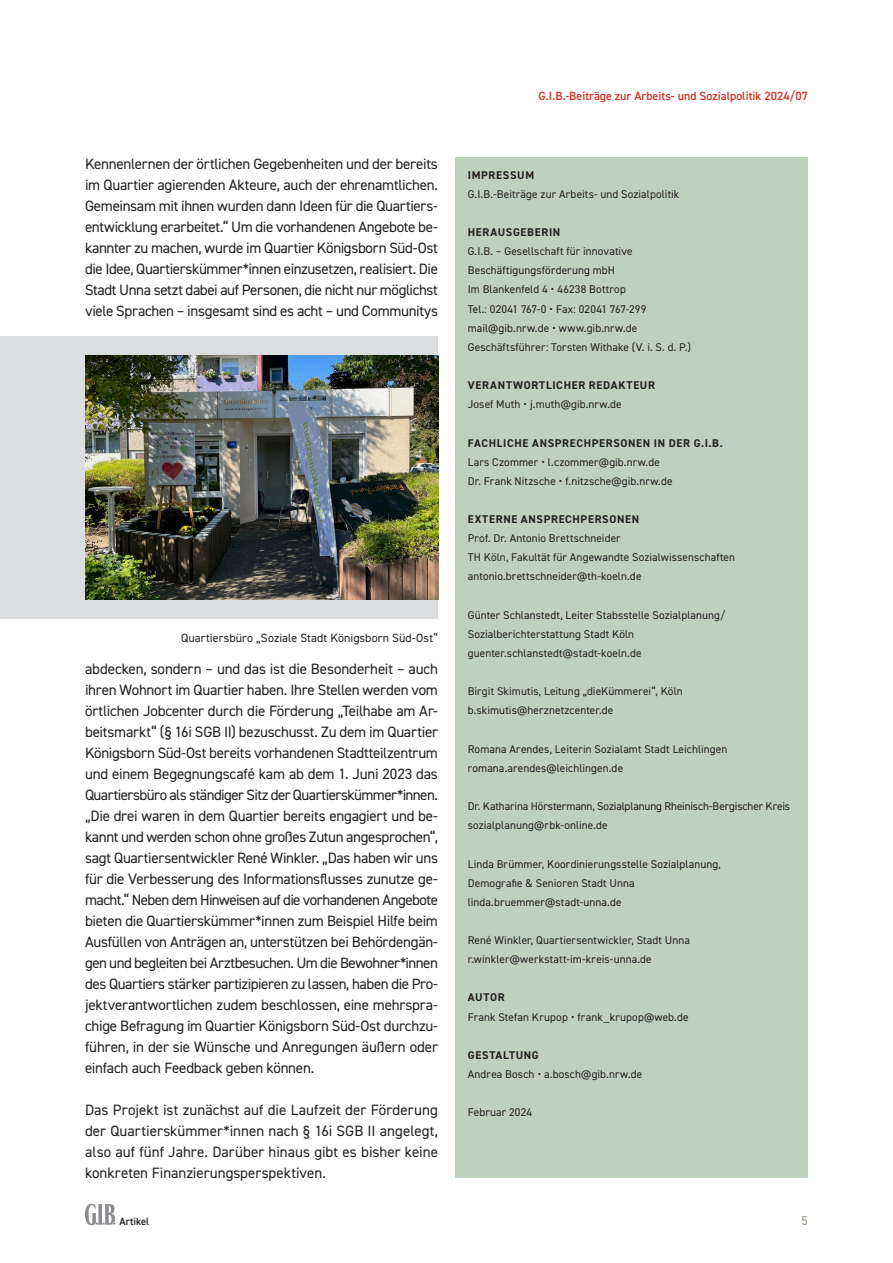
<style>
.page{position:relative;width:893px;height:1263px;background:#fff}
.page>*{position:absolute;margin:0;border:0;box-sizing:border-box;transform-origin:0 0}
._04_Fließtext_neu{font:15px/21px "DIN2014";letter-spacing:-.01em;color:#231f20;text-align:justify}
.t1{font:12.75px "DIN2014";color:#9a9c8f}
.t2{font:600 12px "DIN2014";color:#d53627}
._08_Bildzeile_neu{font:12px "DIN2014";letter-spacing:.005em;color:#231f20}
._10_Fließtext_Kasten{font:11.25px/19.2px "DIN2014";letter-spacing:.01em;color:#231f20}
._09_Headline_Kasten{font:700 11.25px "DIN2014";letter-spacing:.06em;color:#231f20}
._10_Fließtext_Kasten-2{font:11.25px "DIN2014";letter-spacing:-.01em;color:#231f20}
._09_Headline_Kasten-2{font:11.25px "DIN2014";letter-spacing:.015em;color:#231f20}
.t3{font:600 10.5px "DIN2014";color:#231f20}
</style>
<div class="page">
<svg style="left:85px;top:1203px;width:30px;height:22px"></svg>
<div style="left:0;top:336px;width:438px;height:283px;background:#dcdddf"></div>
<img style="left:85px;top:355px;width:353px;height:245px">
<div style="left:455px;top:157px;width:353px;height:1021px;background:#c0d0be"></div>
<p class="_04_Fließtext_neu" style="left:85px;top:153px;width:354px">Kennenlernen der örtlichen Gegebenheiten und der bereits im Quartier agierenden Akteure, auch der ehrenamtlichen.<br>Gemeinsam mit ihnen wurden dann Ideen für die Quartiers&shy;entwicklung erarbeitet.“ Um die vorhandenen Angebote be&shy;kannter zu machen, wurde im Quartier Königsborn Süd-Ost die Idee, Quartierskümmer*innen einzusetzen, realisiert. Die Stadt Unna setzt dabei auf Personen, die nicht nur möglichst viele Sprachen – insgesamt sind es acht – und Communitys</p>
<p class="_08_Bildzeile_neu" style="left:181px;top:630px;width:258px">Quartiersbüro „Soziale Stadt Königsborn Süd-Ost“</p>
<p class="_04_Fließtext_neu" style="left:85px;top:658px;width:354px">abdecken, sondern – und das ist die Besonderheit – auch ihren Wohnort im Quartier haben. Ihre Stellen werden vom örtlichen Jobcenter durch die Förderung „Teilhabe am Ar&shy;beitsmarkt“ (§ 16i SGB II) bezuschusst. Zu dem im Quartier Königsborn Süd-Ost bereits vorhandenen Stadtteilzentrum und einem Begegnungscafé kam ab dem 1. Juni 2023 das Quartiersbüro als ständiger Sitz der Quartierskümmer*innen. „Die drei waren in dem Quartier bereits engagiert und be&shy;kannt und werden schon ohne großes Zutun angesprochen“, sagt Quartiersentwickler René Winkler. „Das haben wir uns für die Verbesserung des Informationsflusses zunutze ge&shy;macht.“ Neben dem Hinweisen auf die vorhandenen Angebote bieten die Quartierskümmer*innen zum Beispiel Hilfe beim Ausfüllen von Anträgen an, unterstützen bei Behördengän&shy;gen und begleiten bei Arztbesuchen. Um die Bewohner*innen des Quartiers stärker partizipieren zu lassen, haben die Pro&shy;jektverantwortlichen zudem beschlossen, eine mehrspra&shy;chige Befragung im Quartier Königsborn Süd-Ost durchzu&shy;führen, in der sie Wünsche und Anregungen äußern oder einfach auch Feedback geben können.</p>
<p class="_04_Fließtext_neu" style="left:85px;top:1099px;width:354px">Das Projekt ist zunächst auf die Laufzeit der Förderung der Quartierskümmer*innen nach § 16i SGB II angelegt, also auf fünf Jahre. Darüber hinaus gibt es bisher keine konkreten Finanzierungsperspektiven.</p>
<p class="t2" style="left:538px;top:88px;width:271px">G.I.B.-Beiträge zur Arbeits- und Sozialpolitik 2024/07</p>
<p class="_09_Headline_Kasten" style="left:468px;top:167px;width:68px">IMPRESSUM</p>
<p class="_10_Fließtext_Kasten" style="left:468px;top:184px;width:213px">G.I.B.-Beiträge zur Arbeits- und Sozialpolitik</p>
<p class="_09_Headline_Kasten" style="left:468px;top:225px;width:94px">HERAUSGEBERIN</p>
<p class="_10_Fließtext_Kasten" style="left:468px;top:241px;width:166px">G.I.B. – Gesellschaft für innovative</p>
<p class="_10_Fließtext_Kasten" style="left:468px;top:261px;width:160px">Beschäftigungsförderung mbH<br>Im Blankenfeld 4 46238 Bottrop</p>
<p class="_10_Fließtext_Kasten" style="left:468px;top:299px;width:180px">Tel.: 02041 767-0 Fax: 02041 767-299</p>
<p class="_10_Fließtext_Kasten" style="left:468px;top:318px;width:171px">mail@gib.nrw.de www.gib.nrw.de</p>
<p class="_10_Fließtext_Kasten" style="left:468px;top:337px;width:225px">Geschäftsführer: Torsten Withake (V. i. S. d. P.)</p>
<p class="_09_Headline_Kasten" style="left:468px;top:378px;width:189px">VERANTWORTLICHER REDAKTEUR</p>
<p class="_10_Fließtext_Kasten" style="left:468px;top:395px;width:155px">Josef Muth j.muth@gib.nrw.de</p>
<p class="_09_Headline_Kasten" style="left:468px;top:435px;width:257px">FACHLICHE ANSPRECHPERSONEN IN DER G.I.B.</p>
<p class="_09_Headline_Kasten-2" style="left:468px;top:455px;width:194px">Lars Czommer l.czommer@gib.nrw.de</p>
<p class="_10_Fließtext_Kasten" style="left:468px;top:471px;width:206px">Dr. Frank Nitzsche f.nitzsche@gib.nrw.de</p>
<p class="_09_Headline_Kasten" style="left:468px;top:512px;width:173px">EXTERNE ANSPRECHPERSONEN</p>
<p class="_09_Headline_Kasten-2" style="left:468px;top:531px;width:154px">Prof. Dr. Antonio Brettschneider</p>
<p class="_10_Fließtext_Kasten" style="left:468px;top:548px;width:269px">TH Köln, Fakultät für Angewandte Sozialwissenschaften</p>
<p class="_10_Fließtext_Kasten" style="left:468px;top:567px;width:175px">antonio.brettschneider@th-koeln.de</p>
<p class="_10_Fließtext_Kasten" style="left:468px;top:605px;width:259px">Günter Schlanstedt, Leiter Stabsstelle Sozialplanung/</p>
<p class="_10_Fließtext_Kasten" style="left:468px;top:624px;width:168px">Sozialberichterstattung Stadt Köln</p>
<p class="_10_Fließtext_Kasten" style="left:468px;top:643px;width:175px">guenter.schlanstedt@stadt-koeln.de</p>
<p class="_10_Fließtext_Kasten" style="left:468px;top:682px;width:216px">Birgit Skimutis, Leitung „dieKümmerei“, Köln</p>
<p class="_10_Fließtext_Kasten" style="left:468px;top:701px;width:147px">b.skimutis@herznetzcenter.de</p>
<p class="_10_Fließtext_Kasten" style="left:468px;top:739px;width:261px">Romana Arendes, Leiterin Sozialamt Stadt Leichlingen</p>
<p class="_10_Fließtext_Kasten" style="left:468px;top:758px;width:157px">romana.arendes@leichlingen.de</p>
<p class="_10_Fließtext_Kasten-2" style="left:468px;top:799px;width:324px">Dr. Katharina Hörstermann, Sozialplanung Rheinisch-Bergischer Kreis</p>
<p class="_10_Fließtext_Kasten" style="left:468px;top:815px;width:141px">sozialplanung@rbk-online.de</p>
<p class="_10_Fließtext_Kasten" style="left:468px;top:854px;width:255px">Linda Brümmer, Koordinierungsstelle Sozialplanung,</p>
<p class="_10_Fließtext_Kasten" style="left:468px;top:873px;width:168px">Demografie &amp; Senioren Stadt Unna</p>
<p class="_10_Fließtext_Kasten" style="left:468px;top:892px;width:155px">linda.bruemmer@stadt-unna.de</p>
<p class="_10_Fließtext_Kasten" style="left:468px;top:930px;width:224px">René Winkler, Quartiersentwickler, Stadt Unna</p>
<p class="_10_Fließtext_Kasten" style="left:468px;top:949px;width:185px">r.winkler@werkstatt-im-kreis-unna.de</p>
<p class="_09_Headline_Kasten" style="left:468px;top:990px;width:38px">AUTOR</p>
<p class="_10_Fließtext_Kasten" style="left:468px;top:1007px;width:222px">Frank Stefan Krupop frank_krupop@web.de</p>
<p class="_09_Headline_Kasten" style="left:468px;top:1047px;width:73px">GESTALTUNG</p>
<p class="_10_Fließtext_Kasten" style="left:468px;top:1064px;width:176px">Andrea Bosch a.bosch@gib.nrw.de</p>
<p class="_10_Fließtext_Kasten" style="left:468px;top:1102px;width:66px">Februar 2024</p>
<p class="t3" style="left:119px;top:1214px;width:31px">Artikel</p>
<p class="t1" style="left:801px;top:1212px;width:8px">5</p>
</div>
